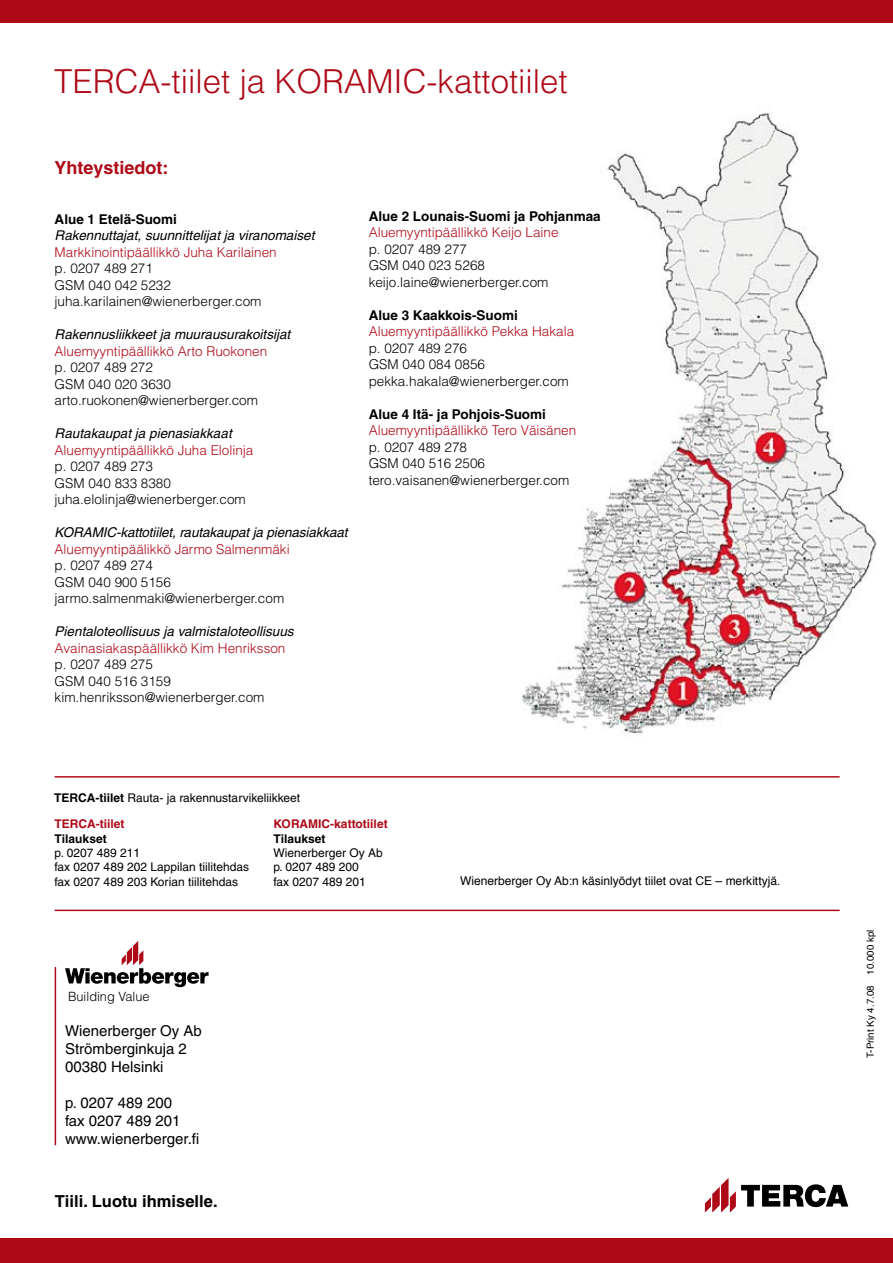
<style>
.page{position:relative;width:893px;height:1263px;background:#fff}
.page>*{position:absolute;margin:0;border:0;box-sizing:border-box;transform-origin:0 0}
.t1{font:300 33px "Helvetica LT";color:#ae0917}
.t2{font:700 18px "Helvetica LT";color:#ae0917}
.t3{font:700 16.5px "Helvetica LT";color:#000}
.t4{font:15px/18px "Helvetica LT";color:#000}
.t5{font:300 13.5px/16.5px "Helvetica LT";color:#000}
.t6{font:300 13.5px "Helvetica LT";color:#ae0917}
.t7{font:italic 13.5px "Helvetica LT";color:#000}
.t8{font:700 13.5px "Helvetica LT";color:#000}
.t9{font:300 12.75px "Helvetica LT";color:#000}
.t10{font:12px/14.4px "Helvetica LT";color:#000}
.t11{font:12px "Helvetica";color:#000}
.t12{font:700 12px "Helvetica LT";color:#ae0917}
.t13{font:700 12px "Helvetica LT";color:#000}
.t14{font:300 9.75px "Helvetica LT";color:#000}
.t15{font:9.75px "Helvetica";color:#000}
.s1{font-weight:700}
</style>
<div class="page">
<img style="left:522px;top:112px;width:355px;height:622px">
<svg style="left:65px;top:941px;width:144px;height:46px"></svg>
<div style="left:0;top:1238px;width:893px;height:25px;background:#ae0917"></div>
<div style="left:0;top:0;width:893px;height:22px;background:#ae0917"></div>
<hr style="left:55px;top:776px;width:785px;height:2px;background:#ae0917">
<hr style="left:55px;top:910px;width:785px;height:1px;background:#ae0917">
<hr style="left:55px;top:967px;width:1px;height:178px;background:#ae0917">
<svg style="left:705px;top:1178px;width:143px;height:34px"></svg>
<h1 class="t1" style="left:54px;top:60px;width:515px">TERCA-tiilet ja KORAMIC-kattotiilet</h1>
<h2 class="t2" style="left:55px;top:157px;width:115px">Yhteystiedot:</h2>
<p class="t8" style="left:55px;top:211px;width:124px">Alue 1 Etelä-Suomi</p>
<p class="t7" style="left:55px;top:228px;width:261px">Rakennuttajat, suunnittelijat ja viranomaiset</p>
<p class="t6" style="left:55px;top:244px;width:224px">Markkinointipäällikkö Juha Karilainen</p>
<p class="t5" style="left:55px;top:260px;width:208px">p. 0207 489 271<br>GSM 040 042 5232 juha.karilainen@wienerberger.com</p>
<p class="t7" style="left:55px;top:327px;width:237px">Rakennusliikkeet ja muurausurakoitsijat</p>
<p class="t6" style="left:55px;top:343px;width:214px">Aluemyyntipäällikkö Arto Ruokonen</p>
<p class="t5" style="left:55px;top:359px;width:205px">p. 0207 489 272<br>GSM 040 020 3630 arto.ruokonen@wienerberger.com</p>
<p class="t7" style="left:55px;top:426px;width:179px">Rautakaupat ja pienasiakkaat</p>
<p class="t6" style="left:55px;top:442px;width:200px">Aluemyyntipäällikkö Juha Elolinja</p>
<p class="t5" style="left:55px;top:458px;width:193px">p. 0207 489 273<br>GSM 040 833 8380 juha.elolinja@wienerberger.com</p>
<p class="t7" style="left:55px;top:525px;width:294px">KORAMIC-kattotiilet, rautakaupat ja pienasiakkaat</p>
<p class="t6" style="left:55px;top:541px;width:237px">Aluemyyntipäälikkö Jarmo Salmenmäki</p>
<p class="t5" style="left:55px;top:557px;width:231px">p. 0207 489 274<br>GSM 040 900 5156 jarmo.salmenmaki@wienerberger.com</p>
<p class="t7" style="left:55px;top:624px;width:240px">Pientaloteollisuus ja valmistaloteollisuus</p>
<p class="t6" style="left:55px;top:640px;width:232px">Avainasiakaspäällikkö Kim Henriksson</p>
<p class="t5" style="left:55px;top:656px;width:211px">p. 0207 489 275<br>GSM 040 516 3159 kim.henriksson@wienerberger.com</p>
<p class="t8" style="left:369px;top:208px;width:234px">Alue 2 Lounais-Suomi ja Pohjanmaa</p>
<p class="t6" style="left:369px;top:224px;width:191px">Aluemyyntipäällikkö Keijo Laine</p>
<p class="t5" style="left:369px;top:240px;width:181px">p. 0207 489 277<br>GSM 040 023 5268 keijo.laine@wienerberger.com</p>
<p class="t8" style="left:369px;top:307px;width:151px">Alue 3 Kaakkois-Suomi</p>
<p class="t6" style="left:369px;top:323px;width:207px">Aluemyyntipäällikkö Pekka Hakala</p>
<p class="t5" style="left:369px;top:339px;width:202px">p. 0207 489 276<br>GSM 040 084 0856 pekka.hakala@wienerberger.com</p>
<p class="t8" style="left:369px;top:406px;width:179px">Alue 4 Itä- ja Pohjois-Suomi</p>
<p class="t6" style="left:369px;top:422px;width:209px">Aluemyyntipäällikkö Tero Väisänen</p>
<p class="t5" style="left:369px;top:438px;width:202px">p. 0207 489 278<br>GSM 040 516 2506 tero.vaisanen@wienerberger.com</p>
<p class="t10" style="left:54px;top:790px;width:248px"><span class="s1">TERCA-tiilet</span> Rauta- ja rakennustarvikeliikkeet</p>
<p class="t12" style="left:55px;top:816px;width:71px">TERCA-tiilet</p>
<p class="t13" style="left:55px;top:831px;width:54px">Tilaukset</p>
<p class="t10" style="left:55px;top:845px;width:196px">p. 0207 489 211<br>fax 0207 489 202 Lappilan tiilitehdas fax 0207 489 203 Korian tiilitehdas</p>
<p class="t12" style="left:273px;top:816px;width:116px">KORAMIC-kattotiilet</p>
<p class="t13" style="left:273px;top:831px;width:54px">Tilaukset</p>
<p class="t10" style="left:273px;top:845px;width:111px">Wienerberger Oy Ab p. 0207 489 200<br>fax 0207 489 201</p>
<p class="t9" style="left:68px;top:988px;width:83px">Building Value</p>
<p class="t4" style="left:65px;top:1022px;width:138px">Wienerberger Oy Ab<br>Strömberginkuja 2<br>00380 Helsinki</p>
<p class="t4" style="left:65px;top:1094px;width:136px">p. 0207 489 200<br>fax 0207 489 201 www.wienerberger.fi</p>
<p class="t3" style="left:55px;top:1191px;width:164px">Tiili. Luotu ihmiselle.</p>
<p class="t11" style="left:460px;top:872px;width:322px">Wienerberger Oy Ab:n käsinlyödyt tiilet ovat CE – merkittyjä.</p>
<p class="t10" style="left:543px;top:874px;width:189px">jana toimii I specta - Sertifiointi Oy.</p>
<p class="t14" style="left:862px;top:1059px;width:134px;rotate:-90deg">T-Print Ky 24.6.08 11.000 kpl</p>
<p class="t15" style="left:863px;top:1058px;width:130px;rotate:-90deg">T-Print Ky 4.7.08 10.000 kpl</p>
</div>
